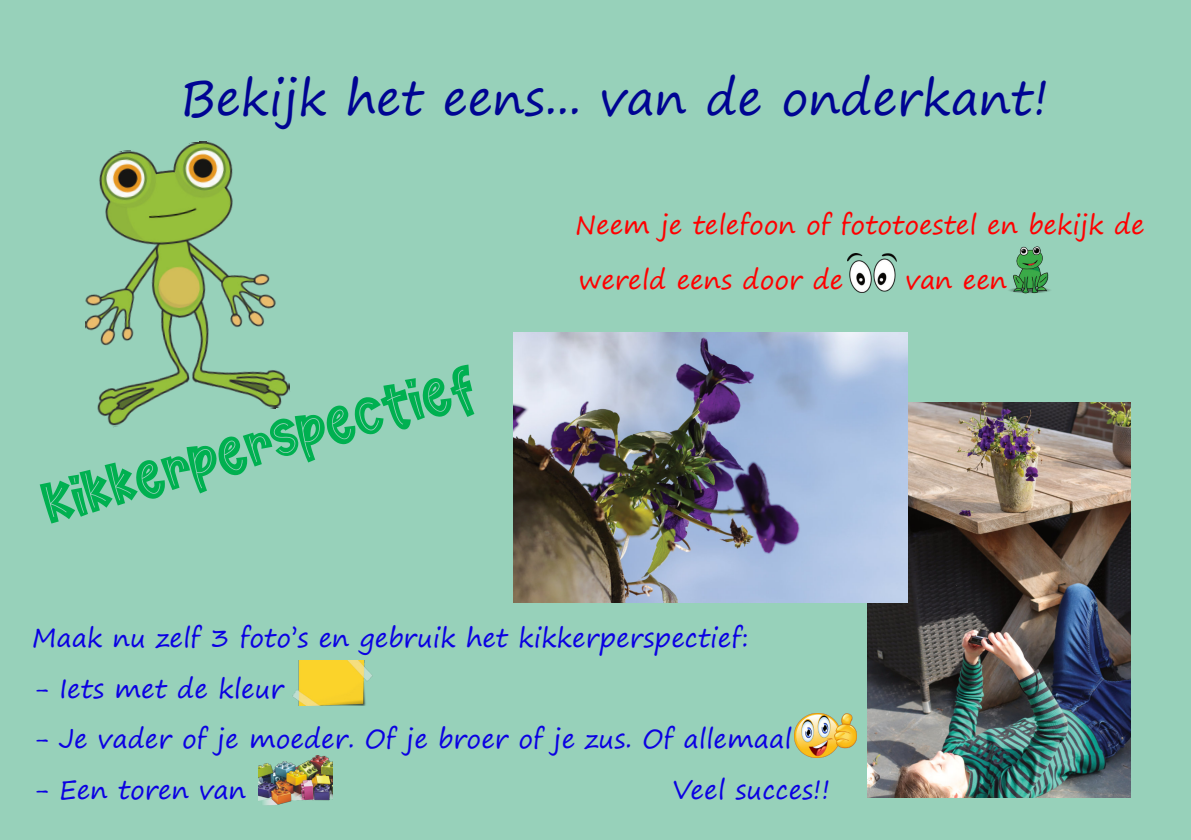
<style>
.page{position:relative;width:1191px;height:840px;background:#97d1ba}
.page>*{position:absolute;margin:0;border:0;box-sizing:border-box;transform-origin:0 0}
.t1{font:56px "Cute Maple";color:#00b050}
.t2{font:48px "Segoe Print";color:#000493}
.t3{font:26px "Segoe Print";color:#0b00e2}
.t4{font:26px/54.6px "Segoe Print";color:#f00}
</style>
<div class="page">
<img style="left:258px;top:755px;width:74px;height:50px">
<img style="left:293px;top:660px;width:80px;height:45px">
<img style="left:85px;top:140px;width:205px;height:288px">
<img style="left:848px;top:253px;width:48px;height:39px">
<img style="left:867px;top:402px;width:264px;height:395px">
<img style="left:513px;top:333px;width:394px;height:269px">
<img style="left:1009px;top:246px;width:42px;height:48px">
<img style="left:794px;top:713px;width:63px;height:44px">
<h2 class="t2" style="left:181px;top:74px;width:870px">Bekĳk het eens... van de onderkant!</h2>
<h1 class="t1" style="left:39px;top:483px;width:447px;rotate:-16deg">Kikkerperspectief</h1>
<p class="t4" style="left:575px;top:199px;width:571px">Neem je telefoon of fototoestel en bekĳk de wereld eens door de</p>
<p class="t4" style="left:906px;top:254px;width:103px">van een</p>
<p class="t3" style="left:32px;top:624px;width:718px">Maak nu zelf 3 foto’s en gebruik het kikkerperspectief:</p>
<p class="t3" style="left:32px;top:675px;width:253px">- Iets met de kleur</p>
<p class="t3" style="left:32px;top:725px;width:761px">- Je vader of je moeder. Of je broer of je zus. Of allemaal</p>
<p class="t3" style="left:32px;top:776px;width:216px">- Een toren van</p>
<p class="t3" style="left:672px;top:776px;width:159px">Veel succes!!</p>
</div>
